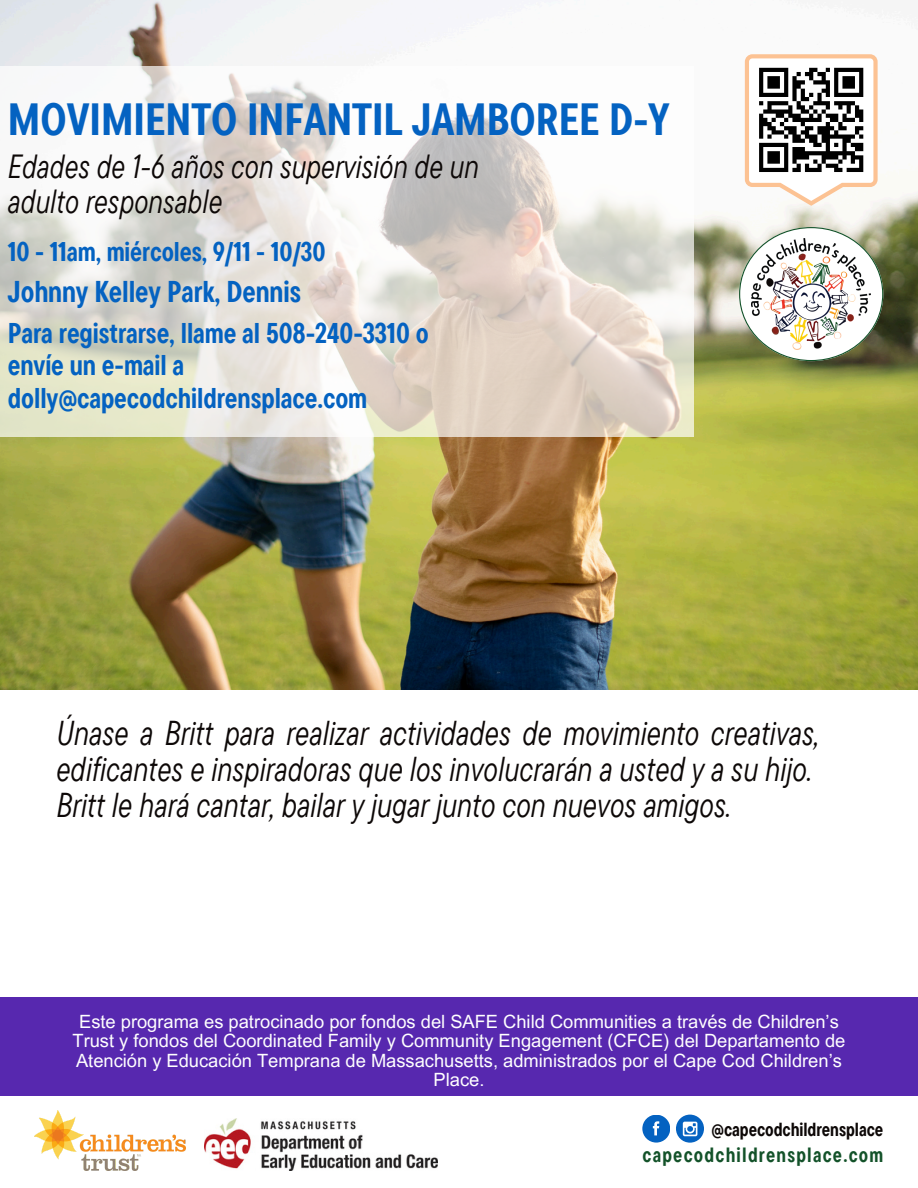
<style>
.page{position:relative;width:918px;height:1188px;background:#fff}
.page>*{position:absolute;margin:0;border:0;box-sizing:border-box;transform-origin:0 0}
.t1{font:700 45px "TT Commons Pro Cond";color:#0462c1}
.t2{font:italic 34.5px/36px "TT Commons Pro Cond";color:#0d0807}
.t3{font:italic 33.45px/34.8px "TT Commons Pro Cond";color:#0d0807}
.t4{font:700 30px "TT Commons Pro Cond";letter-spacing:-.005em;color:#0462c1}
.t5{font:700 28.5px/32.7px "TT Commons Pro Cond";letter-spacing:-.005em;color:#0462c1}
.t6{font:700 27px "TT Commons Pro Cond";letter-spacing:-.005em;color:#0462c1}
.t7{font:700 20.55px "TT Commons Pro Cond";letter-spacing:.06em;color:#135229}
.t8{font:700 18.9px "TT Commons Pro Cond";letter-spacing:-.005em;color:#0d0807}
.t9{font:18.3px/19.2px "Arial MT Pro";color:#fff;text-align:center}
</style>
<div class="page">
<img style="left:0;top:0;width:918px;height:690px">
<svg style="left:0;top:66px;width:694px;height:370px"></svg>
<div style="left:0;top:998px;width:918px;height:98px;background:#5728af"></div>
<svg style="left:739px;top:227px;width:144px;height:134px"></svg>
<img style="left:752px;top:239px;width:119px;height:110px">
<svg style="left:676px;top:1115px;width:28px;height:28px"></svg>
<svg style="left:683px;top:1122px;width:14px;height:14px"></svg>
<div style="left:642px;top:1115px;width:28px;height:28px;background:#0462c1;border-radius:50%"></div>
<svg style="left:653px;top:1121px;width:6px;height:14px"></svg>
<svg style="left:745px;top:54px;width:132px;height:152px"></svg>
<hr style="left:847px;top:168px;width:16px;height:4px;background:#000">
<img style="left:35px;top:1111px;width:150px;height:59px">
<img style="left:205px;top:1119px;width:233px;height:52px">
<p class="t1" style="left:8px;top:90px;width:663px">MOVIMIENTO INFANTIL JAMBOREE D-Y</p>
<p class="t3" style="left:8px;top:148px;width:473px">Edades de 1-6 años con supervisión de un adulto responsable</p>
<p class="t6" style="left:8px;top:234px;width:319px">10 - 11am, miércoles, 9/11 - 10/30</p>
<h2 class="t4" style="left:8px;top:272px;width:295px">Johnny Kelley Park, Dennis</h2>
<p class="t5" style="left:8px;top:316px;width:422px">Para registrarse, llame al 508-240-3310 o envíe un e-mail a dolly@capecodchildrensplace.com</p>
<p class="t2" style="left:56px;top:714px;width:765px">Únase a Britt para realizar actividades de movimiento creativas, edificantes e inspiradoras que los involucrarán a usted y a su hijo.<br>Britt le hará cantar, bailar y jugar junto con nuevos amigos.</p>
<p class="t9" style="left:73px;top:1015px;width:774px">Este programa es patrocinado por fondos del SAFE Child Communities a través de Children’s Trust y fondos del Coordinated Family y Community Engagement (CFCE) del Departamento de Atención y Educación Temprana de Massachusetts, administrados por el Cape Cod Children’s Place.</p>
<h3 class="t8" style="left:712px;top:1117px;width:173px">@capecodchildrensplace</h3>
<h2 class="t7" style="left:643px;top:1141px;width:242px">capecodchildrensplace.com</h2>
</div>
